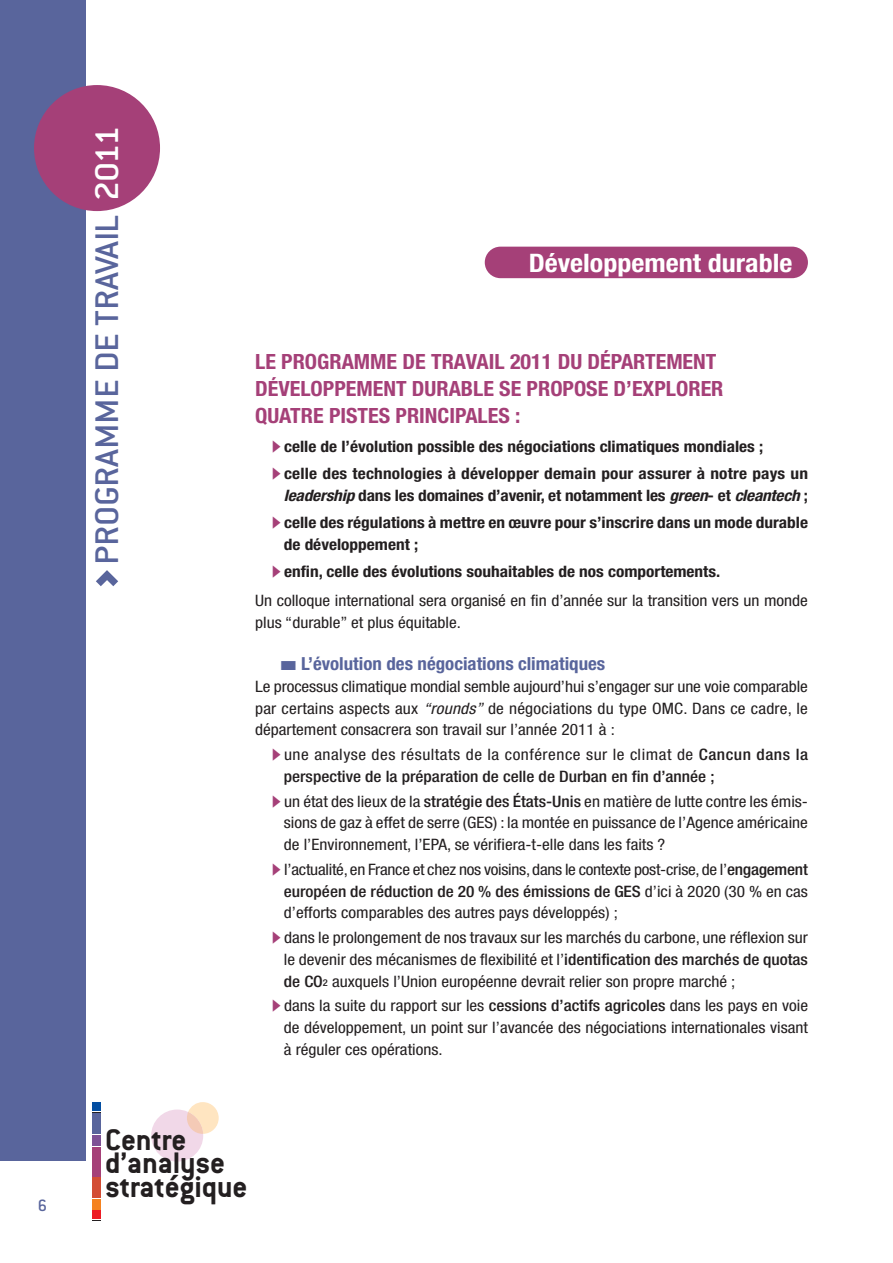
<style>
.page{position:relative;width:893px;height:1263px;background:#fff}
.page>*{position:absolute;margin:0;border:0;box-sizing:border-box;transform-origin:0 0}
.t1{font:36px "Conduit Md ITCTT Medium";letter-spacing:-.015em;color:#59659c;scale:1.1 1}
.t2{font:700 32.55px/24.6px "Conduit ITC";letter-spacing:-.005em;color:#231f20}
.t3{font:700 condensed 25.5px "Helvetica Neue LT";color:#fff;scale:1.1 1}
.t4{font:700 condensed 21px/27px "Helvetica Neue LT";color:#a54078;scale:1.05 1}
.t5{font:700 condensed 18px "Helvetica Neue LT";color:#59659c;scale:1.05 1}
.t6{font:18px "Conduit Md ITCTT Medium";color:#59659c}
.t7{font:condensed 15.75px/21.8px "Helvetica Neue LT";color:#231f20;text-align:justify;scale:1.1 1}
.t8{font:700 condensed 15.75px/26.7px "Helvetica Neue LT";color:#231f20;scale:1.1 1}
.t9{font:500 condensed 15.75px/21.8px "Helvetica Neue LT";color:#231f20;scale:1.1 1}
.s1{color:#fff}
.s2{font-family:"European Pi Three";font-weight:400;font-stretch:normal;color:#a54078}
.s3{font-style:italic}
.s4{font-family:"European Pi Three";font-weight:400;font-stretch:normal;font-size:15px}
.s5{font-weight:400}
.s6{font-family:"European Pi Three";font-stretch:normal;color:#a54078}
.s7{font-weight:500}
.s8{font-weight:500;font-size:9.45px}
</style>
<div class="page">
<div style="left:0;top:0;width:85px;height:1161px;background:#59659c"></div>
<svg style="left:96px;top:570px;width:22px;height:16px"></svg>
<div style="left:93px;top:1102px;width:8px;height:9px;background:#034ea2"></div>
<div style="left:93px;top:1210px;width:8px;height:9px;background:#ed1c24"></div>
<div style="left:93px;top:1114px;width:8px;height:20px;background:#59659c"></div>
<div style="left:93px;top:1135px;width:8px;height:10px;background:#7e5195"></div>
<div style="left:93px;top:1147px;width:8px;height:29px;background:#a54078"></div>
<div style="left:93px;top:1177px;width:8px;height:21px;background:#d34d35"></div>
<div style="left:93px;top:1199px;width:8px;height:10px;background:#f5821f"></div>
<div style="left:151px;top:1109px;width:52px;height:52px;background:#f1d8e8;border-radius:50%"></div>
<svg style="left:187px;top:1102px;width:32px;height:32px"></svg>
<div style="left:34px;top:85px;width:126px;height:126px;background:#a54078;border-radius:50%"></div>
<div style="left:485px;top:247px;width:323px;height:31px;background:#a54078;border-radius:16px"></div>
<p class="t6" style="left:38px;top:1199px;width:11px">6</p>
<h1 class="t1" style="left:96px;top:564px;width:400px;rotate:-90deg">PROGRAMME DE TRAVAIL <span class="s1">2011</span></h1>
<h3 class="t3" style="left:529px;top:254px;width:241px">Développement durable</h3>
<h3 class="t4" style="left:255px;top:350px;width:448px">LE PROGRAMME DE TRAVAIL 2011 DU DÉPARTEMENT<br>DÉVELOPPEMENT DURABLE SE PROPOSE D’EXPLORER<br>QUATRE PISTES PRINCIPALES :</h3>
<p class="t8" style="left:272px;top:434px;width:489px"><span class="s2">b</span> celle de l’évolution possible des négociations climatiques mondiales ;<br><span class="s2">b</span> celle des technologies à développer demain pour assurer à notre pays un</p>
<p class="t8" style="left:272px;top:483px;width:489px;text-align:right"><span class="s3">leadership</span> dans les domaines d’avenir, et notamment les <span class="s3">green</span>- et <span class="s3">cleantech</span> ; <span class="s2">b</span> celle des régulations à mettre en œuvre pour s’inscrire dans un mode durable</p>
<p class="t8" style="left:272px;top:533px;width:409px;text-indent:12px">de développement ;<br><span class="s2">b</span> enfin, celle des évolutions souhaitables de nos comportements.</p>
<p class="t7" style="left:255px;top:590px;width:504px;line-height:22.5px">Un colloque international sera organisé en fin d’année sur la transition vers un monde plus “durable” et plus équitable.</p>
<p class="t5" style="left:281px;top:657px;width:311px"><span class="s4">h</span> L’évolution des négociations climatiques</p>
<p class="t7" style="left:255px;top:677px;width:504px">Le processus climatique mondial semble aujourd’hui s’engager sur une voie comparable par certains aspects aux <span class="s3">“rounds”</span> de négociations du type OMC. Dans ce cadre, le département consacrera son travail sur l’année 2011 à :</p>
<p class="t9" style="left:284px;top:745px;width:478px;text-indent:-12px"><span class="s2">b</span> <span class="s5">une analyse des résultats de la conférence sur le climat de</span> Cancun dans la perspective de la préparation de celle de Durban en fin d’année ;</p>
<p class="t7" style="left:284px;top:791px;width:478px;text-indent:-12px"><span class="s6">b</span> un état des lieux de la <span class="s7">stratégie des États-Unis</span> en matière de lutte contre les émis&shy;sions de gaz à effet de serre (GES) : la montée en puissance de l’Agence américaine de l’Environnement, l’EPA, se vérifiera-t-elle dans les faits ?</p>
<p class="t7" style="left:284px;top:860px;width:478px;text-indent:-12px"><span class="s6">b</span> l’actualité, en France et chez nos voisins, dans le contexte post-crise, de l’<span class="s7">engagement européen de réduction de 20 % des émissions de GES</span> d’ici à 2020 (30 % en cas d’efforts comparables des autres pays développés) ;</p>
<p class="t7" style="left:284px;top:928px;width:478px;text-indent:-12px"><span class="s6">b</span> dans le prolongement de nos travaux sur les marchés du carbone, une réflexion sur le devenir des mécanismes de flexibilité et l’<span class="s7">identification des marchés de quotas de CO</span><span class="s8">2</span> auxquels l’Union européenne devrait relier son propre marché ;</p>
<p class="t7" style="left:284px;top:996px;width:478px;text-indent:-12px"><span class="s6">b</span> dans la suite du rapport sur les <span class="s7">cessions d’actifs agricoles</span> dans les pays en voie de développement, un point sur l’avancée des négociations internationales visant à réguler ces opérations.</p>
<h2 class="t2" style="left:105px;top:1130px;width:83px">Centre</h2>
<h2 class="t2" style="left:105px;top:1152px;width:144px">d’analyse stratégique</h2>
</div>
